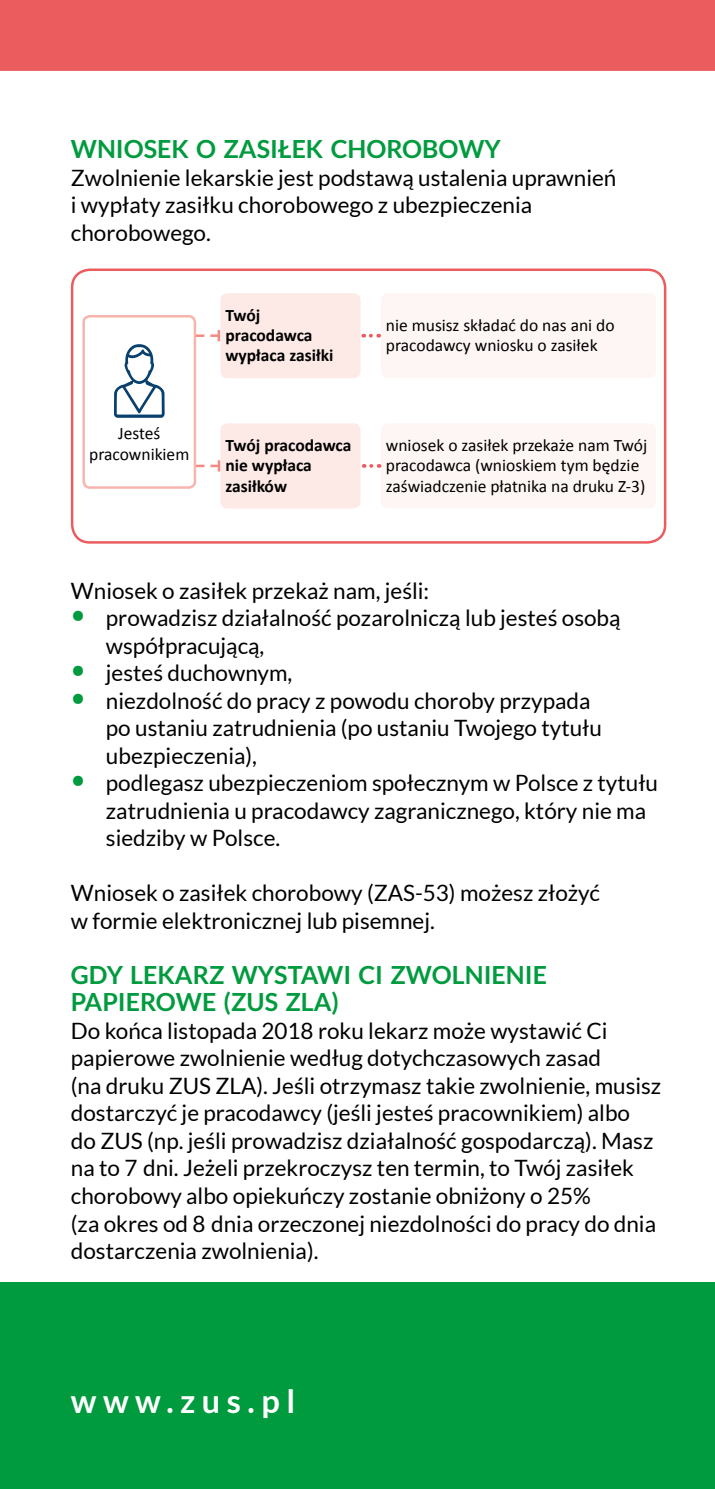
<style>
.page{position:relative;width:715px;height:1489px;background:#fff}
.page>*{position:absolute;margin:0;border:0;box-sizing:border-box;transform-origin:0 0}
.t1{font:700 32.5px "Lato";letter-spacing:.2em;color:#fff}
.t2{font:700 25px/27.5px "Lato";color:#009b3e}
.t3{font:22.5px/27.5px "Lato";color:#000}
.t4{font:17.5px/20px "Calibri";color:#000}
.t5{font:700 17.5px/20.2px "Calibri";color:#000}
.s1{font-family:"PT Sans";font-weight:700;font-size:32.5px;color:#009b3e}
</style>
<div class="page">
<div style="left:71px;top:268px;width:595px;height:275px;border:2px solid #eb5c5f;border-radius:18px"></div>
<div style="left:0;top:1282px;width:715px;height:206px;background:#009b3e"></div>
<div style="left:0;top:0;width:715px;height:71px;background:#eb5c5f"></div>
<div style="left:82px;top:315px;width:114px;height:174px;border:2px solid #f7b5ad;border-radius:6px"></div>
<svg style="left:114px;top:344px;width:51px;height:74px"></svg>
<div style="left:381px;top:293px;width:275px;height:85px;background:#fef6f4;border-radius:7px"></div>
<div style="left:381px;top:423px;width:275px;height:85px;background:#fef6f4;border-radius:7px"></div>
<div style="left:220px;top:293px;width:140px;height:85px;background:#fdeae7;border-radius:7px"></div>
<div style="left:220px;top:423px;width:140px;height:85px;background:#fdeae7;border-radius:7px"></div>
<svg style="left:196px;top:460px;width:24px;height:11px"></svg>
<svg style="left:371px;top:464px;width:8px;height:4px"></svg>
<svg style="left:371px;top:334px;width:8px;height:3px"></svg>
<svg style="left:196px;top:330px;width:24px;height:11px"></svg>
<p class="t2" style="left:71px;top:135px;width:431px">WNIOSEK O ZASIŁEK CHOROBOWY</p>
<p class="t3" style="left:71px;top:164px;width:547px">Zwolnienie lekarskie jest podstawą ustalenia uprawnień i wypłaty zasiłku chorobowego z ubezpieczenia chorobowego.</p>
<p class="t4" style="left:89px;top:423px;width:102px;text-align:center">Jesteś pracownikiem</p>
<p class="t5" style="left:225px;top:305px;width:109px">Twój pracodawca wypłaca zasiłki</p>
<p class="t5" style="left:225px;top:435px;width:128px">Twój pracodawca nie wypłaca zasiłków</p>
<p class="t4" style="left:386px;top:315px;width:230px">nie musisz składać do nas ani do pracodawcy wniosku o zasiłek</p>
<p class="t4" style="left:386px;top:435px;width:263px">wniosek o zasiłek przekaże nam Twój pracodawca (wnioskiem tym będzie zaświadczenie płatnika na druku Z-3)</p>
<p class="t3" style="left:71px;top:576px;width:360px">Wniosek o zasiłek przekaż nam, jeśli:</p>
<p class="t3" style="left:106px;top:604px;width:516px;text-indent:-35px"><span class="s1">•</span> prowadzisz działalność pozarolniczą lub jesteś osobą współpracującą,</p>
<p class="t3" style="left:71px;top:659px;width:223px"><span class="s1">•</span> jesteś duchownym,</p>
<p class="t3" style="left:106px;top:686px;width:497px;text-indent:-35px"><span class="s1">•</span> niezdolność do pracy z powodu choroby przypada po ustaniu zatrudnienia (po ustaniu Twojego tytułu ubezpieczenia),</p>
<p class="t3" style="left:106px;top:769px;width:554px;text-indent:-35px"><span class="s1">•</span> podlegasz ubezpieczeniom społecznym w Polsce z tytułu zatrudnienia u pracodawcy zagranicznego, który nie ma siedziby w Polsce.</p>
<p class="t3" style="left:71px;top:879px;width:530px">Wniosek o zasiłek chorobowy (ZAS-53) możesz złożyć w formie elektronicznej lub pisemnej.</p>
<p class="t2" style="left:71px;top:960px;width:477px">GDY LEKARZ WYSTAWI CI ZWOLNIENIE<br>PAPIEROWE (ZUS ZLA)</p>
<p class="t3" style="left:71px;top:1016px;width:592px">Do końca listopada 2018 roku lekarz może wystawić Ci papierowe zwolnienie według dotychczasowych zasad<br>(na druku ZUS ZLA). Jeśli otrzymasz takie zwolnienie, musisz dostarczyć je pracodawcy (jeśli jesteś pracownikiem) albo<br>do ZUS (np. jeśli prowadzisz działalność gospodarczą). Masz na to 7 dni. Jeżeli przekroczysz ten termin, to Twój zasiłek chorobowy albo opiekuńczy zostanie obniżony o 25%<br>(za okres od 8 dnia orzeczonej niezdolności do pracy do dnia dostarczenia zwolnienia).</p>
<h1 class="t1" style="left:71px;top:1381px;width:226px">www.zus.pl</h1>
</div>
